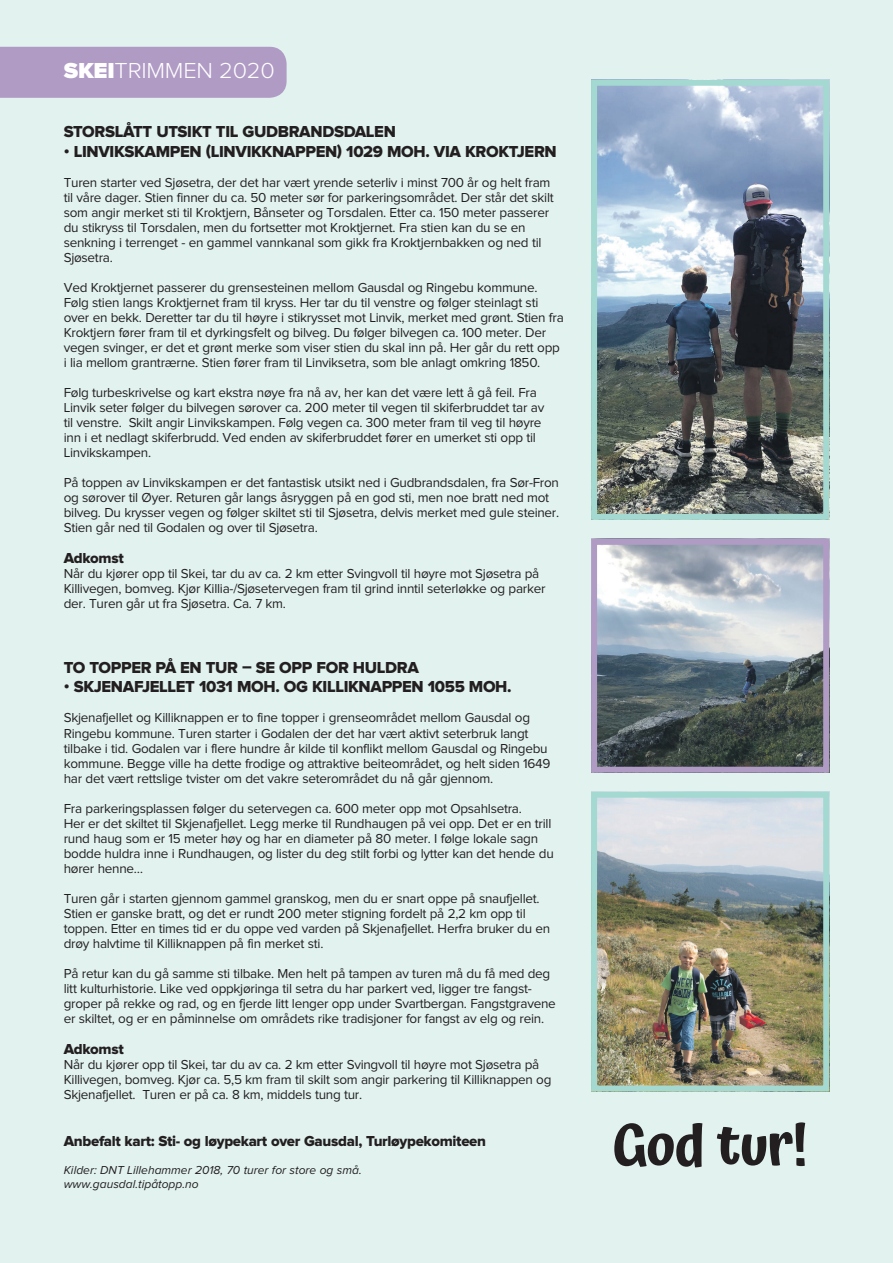
<style>
.page{position:relative;width:893px;height:1263px;background:#e1f2ef}
.page>*{position:absolute;margin:0;border:0;box-sizing:border-box;transform-origin:0 0}
.t1{font:600 57.75px "Atma";letter-spacing:-.02em;color:#231f20}
.t2{font:300 22.5px "Proxima Nova";letter-spacing:-.01em;color:#fff;scale:1.05 1}
.t3{font:16.5px "Proxima Nova Extrabld";letter-spacing:-.02em;color:#231f20}
.t4{font:15px "Proxima Nova Extrabld";letter-spacing:-.02em;color:#231f20}
.t5{font:13.5px/15px "Proxima Nova";letter-spacing:-.02em;color:#231f20}
.t6{font:italic 12px "Proxima Nova";color:#231f20}
.s1{font-weight:900}
</style>
<div class="page">
<img style="left:598px;top:546px;width:224px;height:220px">
<div style="left:591px;top:539px;width:238px;height:234px;border:6px solid #b09bc5"></div>
<img style="left:598px;top:87px;width:224px;height:426px">
<div style="left:591px;top:80px;width:238px;height:440px;border:6px solid #a3d9d1"></div>
<img style="left:598px;top:799px;width:224px;height:285px">
<div style="left:591px;top:792px;width:238px;height:299px;border:6px solid #a3d9d1"></div>
<div style="left:0;top:47px;width:287px;height:51px;background:#b09bc5"></div>
<p class="t2" style="left:64px;top:60px;width:202px"><span class="s1">SKEI</span>TRIMMEN 2020</p>
<p class="t3" style="left:64px;top:124px;width:334px">STORSLÅTT UTSIKT TIL GUDBRANDSDALEN</p>
<p class="t3" style="left:64px;top:144px;width:494px">• LINVIKSKAMPEN (LINVIKKNAPPEN) 1029 MOH. VIA KROKTJERN</p>
<p class="t5" style="left:64px;top:175px;width:491px">Turen starter ved Sjøsetra, der det har vært yrende seterliv i minst 700 år og helt fram til våre dager. Stien finner du ca. 50 meter sør for parkeringsområdet. Der står det skilt som angir merket sti til Kroktjern, Bånseter og Torsdalen. Etter ca. 150 meter passerer</p>
<p class="t5" style="left:64px;top:220px;width:479px">du stikryss til Torsdalen, men du fortsetter mot Kroktjernet. Fra stien kan du se en senkning i terrenget - en gammel vannkanal som gikk fra Kroktjernbakken og ned til<br>Sjøsetra.</p>
<p class="t5" style="left:64px;top:280px;width:502px">Ved Kroktjernet passerer du grensesteinen mellom Gausdal og Ringebu kommune.<br>Følg stien langs Kroktjernet fram til kryss. Her tar du til venstre og følger steinlagt sti over en bekk. Deretter tar du til høyre i stikrysset mot Linvik, merket med grønt. Stien fra Kroktjern fører fram til et dyrkingsfelt og bilveg. Du følger bilvegen ca. 100 meter. Der vegen svinger, er det et grønt merke som viser stien du skal inn på. Her går du rett opp i lia mellom grantrærne. Stien fører fram til Linviksetra, som ble anlagt omkring 1850.</p>
<p class="t5" style="left:64px;top:385px;width:482px">Følg turbeskrivelse og kart ekstra nøye fra nå av, her kan det være lett å gå feil. Fra Linvik seter følger du bilvegen sørover ca. 200 meter til vegen til skiferbruddet tar av til venstre. Skilt angir Linvikskampen. Følg vegen ca. 300 meter fram til veg til høyre inn i et nedlagt skiferbrudd. Ved enden av skiferbruddet fører en umerket sti opp til Linvikskampen.</p>
<p class="t5" style="left:64px;top:475px;width:497px">På toppen av Linvikskampen er det fantastisk utsikt ned i Gudbrandsdalen, fra Sør-Fron og sørover til Øyer. Returen går langs åsryggen på en god sti, men noe bratt ned mot bilveg. Du krysser vegen og følger skiltet sti til Sjøsetra, delvis merket med gule steiner.<br>Stien går ned til Godalen og over til Sjøsetra.</p>
<p class="t4" style="left:64px;top:552px;width:62px">Adkomst</p>
<p class="t5" style="left:64px;top:567px;width:483px">Når du kjører opp til Skei, tar du av ca. 2 km etter Svingvoll til høyre mot Sjøsetra på<br>Killivegen, bomveg. Kjør Killia-/Sjøsetervegen fram til grind inntil seterløkke og parker der. Turen går ut fra Sjøsetra. Ca. 7 km.</p>
<p class="t3" style="left:64px;top:660px;width:357px">TO TOPPER PÅ EN TUR – SE OPP FOR HULDRA</p>
<p class="t3" style="left:64px;top:679px;width:449px">• SKJENAFJELLET 1031 MOH. OG KILLIKNAPPEN 1055 MOH.</p>
<p class="t5" style="left:64px;top:711px;width:488px">Skjenafjellet og Killiknappen er to fine topper i grenseområdet mellom Gausdal og Ringebu kommune. Turen starter i Godalen der det har vært aktivt seterbruk langt tilbake i tid. Godalen var i flere hundre år kilde til konflikt mellom Gausdal og Ringebu kommune. Begge ville ha dette frodige og attraktive beiteområdet, og helt siden 1649 har det vært rettslige tvister om det vakre seterområdet du nå går gjennom.</p>
<p class="t5" style="left:64px;top:801px;width:460px">Fra parkeringsplassen følger du setervegen ca. 600 meter opp mot Opsahlsetra.</p>
<p class="t5" style="left:64px;top:816px;width:491px">Her er det skiltet til Skjenafjellet. Legg merke til Rundhaugen på vei opp. Det er en trill rund haug som er 15 meter høy og har en diameter på 80 meter. I følge lokale sagn bodde huldra inne i Rundhaugen, og lister du deg stilt forbi og lytter kan det hende du hører henne…</p>
<p class="t5" style="left:64px;top:891px;width:477px">Turen går i starten gjennom gammel granskog, men du er snart oppe på snaufjellet.<br>Stien er ganske bratt, og det er rundt 200 meter stigning fordelt på 2,2 km opp til</p>
<p class="t5" style="left:64px;top:921px;width:488px">toppen. Etter en times tid er du oppe ved varden på Skjenafjellet. Herfra bruker du en drøy halvtime til Killiknappen på fin merket sti.</p>
<p class="t5" style="left:64px;top:966px;width:488px">På retur kan du gå samme sti tilbake. Men helt på tampen av turen må du få med deg litt kulturhistorie. Like ved oppkjøringa til setra du har parkert ved, ligger tre fangst-</p>
<p class="t5" style="left:64px;top:996px;width:493px">groper på rekke og rad, og en fjerde litt lenger opp under Svartbergan. Fangstgravene er skiltet, og er en påminnelse om områdets rike tradisjoner for fangst av elg og rein.</p>
<p class="t4" style="left:64px;top:1042px;width:62px">Adkomst</p>
<p class="t5" style="left:64px;top:1057px;width:489px">Når du kjører opp til Skei, tar du av ca. 2 km etter Svingvoll til høyre mot Sjøsetra på<br>Killivegen, bomveg. Kjør ca. 5,5 km fram til skilt som angir parkering til Killiknappen og<br>Skjenafjellet. Turen er på ca. 8 km, middels tung tur.</p>
<p class="t4" style="left:64px;top:1134px;width:424px">Anbefalt kart: Sti- og løypekart over Gausdal, Turløypekomiteen</p>
<p class="t6" style="left:64px;top:1164px;width:300px">Kilder: DNT Lillehammer 2018, 70 turer for store og små.</p>
<p class="t6" style="left:64px;top:1178px;width:136px">www.gausdal.tipåtopp.no</p>
<p class="t1" style="left:612px;top:1104px;width:198px">God tur!</p>
</div>
